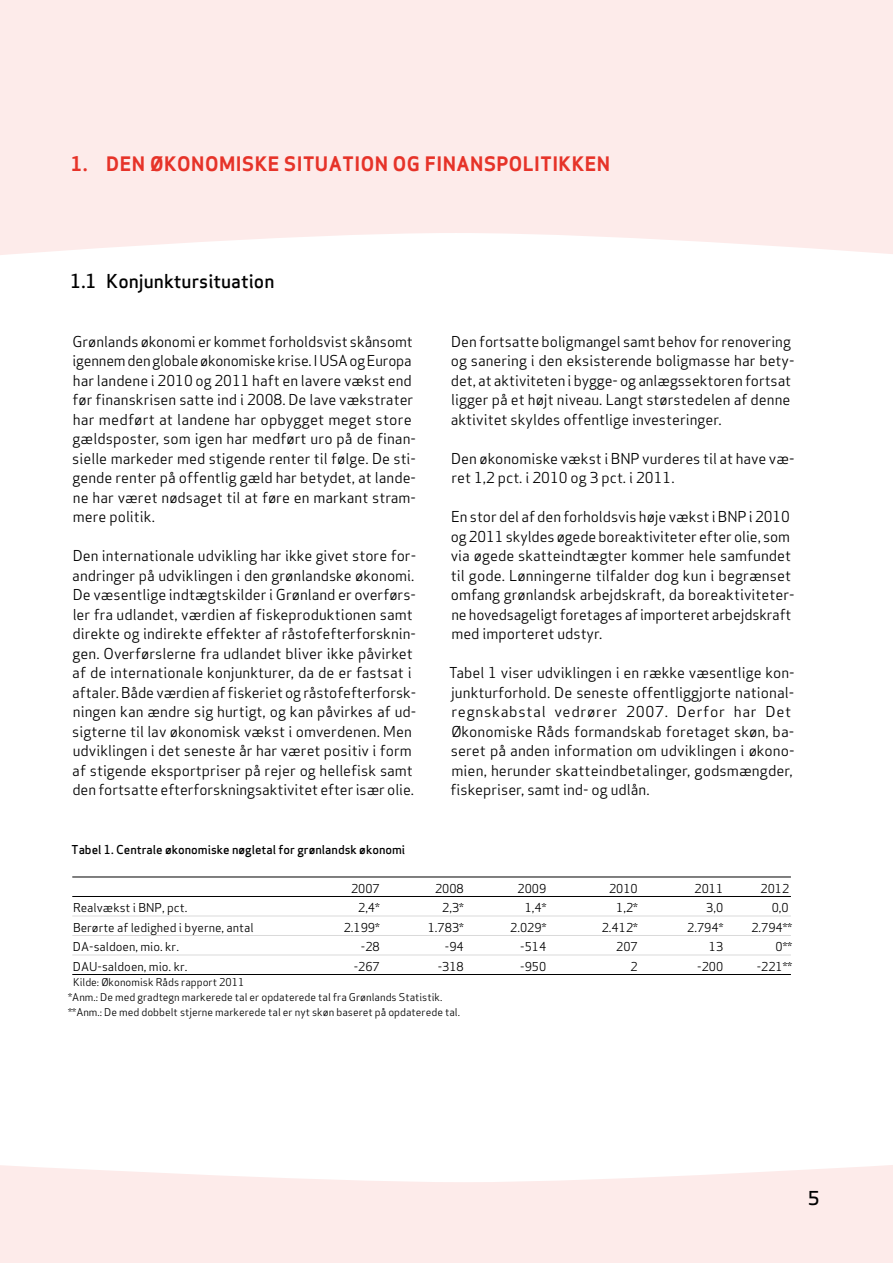
<style>
.page{position:relative;width:893px;height:1263px;background:#fff}
.page>*{position:absolute;margin:0;border:0;box-sizing:border-box;transform-origin:0 0}
.t1{font:19.5px "Apex Sans Bold T";letter-spacing:.025em;color:#e63329}
.t2{font:18.75px "Apex Sans Medium T";color:#000}
.t3{font:14.7px/19.5px "Apex Sans Book T";color:#000}
.t4{font:12px "Apex Sans Book T";color:#000}
.t5{font:12px "Apex Sans Medium T";color:#000}
.t6{font:10.5px/15px "Apex Sans Book T";color:#000}
</style>
<div class="page">
<div style="left:0;top:0;width:893px;height:255px;background:#fdebea"></div>
<svg style="left:1px;top:1165px;width:892px;height:98px;background:#fdedec"></svg>
<svg style="left:0;top:1165px;width:1px;height:98px"></svg>
<hr style="left:72px;top:877px;width:719px;height:1px;background:#000">
<hr style="left:72px;top:896px;width:719px;height:1px;background:#000">
<hr style="left:72px;top:916px;width:719px;height:1px;background:#dadada">
<hr style="left:72px;top:935px;width:719px;height:1px;background:#dadada">
<hr style="left:72px;top:955px;width:719px;height:1px;background:#dadada">
<hr style="left:72px;top:974px;width:719px;height:1px;background:#000">
<h1 class="t1" style="left:71px;top:151px;width:541px">1. DEN ØKONOMISKE SITUATION OG FI NANSPOLITI KKEN</h1>
<p class="t2" style="left:70px;top:269px;width:206px">1.1 Konjunktursituation</p>
<p class="t3" style="left:72px;top:331px;width:345px">Grønlands økonomi er kommet forholdsvist skånsomt igennem den globale økonomiske krise. I USA og Europa har landene i 2010 og 2011 haft en lavere vækst end før finanskrisen satte ind i 2008. De lave vækstrater har medført at landene har opbygget meget store gældsposter, som igen har medført uro på de finan&shy;sielle markeder med stigende renter til følge. De sti&shy;gende renter på offentlig gæld har betydet, at lande&shy;ne har været nødsaget til at føre en markant stram&shy;mere politik.</p>
<p class="t3" style="left:72px;top:546px;width:346px">Den internationale udvikling har ikke givet store for&shy;andringer på udviklingen i den grønlandske økonomi.<br>De væsentlige indtægtskilder i Grønland er overførs&shy;ler fra udlandet, værdien af fiskeproduktionen samt direkte og indirekte effekter af råstofefterforsknin&shy;gen. Overførslerne fra udlandet bliver ikke påvirket af de internationale konjunkturer, da de er fastsat i aftaler. Både værdien af fiskeriet og råstofefterforsk&shy;ningen kan ændre sig hurtigt, og kan påvirkes af ud&shy;sigterne til lav økonomisk vækst i omverdenen. Men udviklingen i det seneste år har været positiv i form af stigende eksportpriser på rejer og hellefisk samt den fortsatte efterforskningsaktivitet efter især olie.</p>
<p class="t3" style="left:451px;top:331px;width:345px">Den fortsatte boligmangel samt behov for renovering og sanering i den eksisterende boligmasse har bety&shy;det, at aktiviteten i bygge- og anlægssektoren fortsat ligger på et højt niveau. Langt størstedelen af denne aktivitet skyldes offentlige investeringer.</p>
<p class="t3" style="left:451px;top:448px;width:345px">Den økonomiske vækst i BNP vurderes til at have væ&shy;ret 1,2 pct. i 2010 og 3 pct. i 2011.</p>
<p class="t3" style="left:451px;top:507px;width:345px">En stor del af den forholdsvis høje vækst i BNP i 2010 og 2011 skyldes øgede boreaktiviteter efter olie, som via øgede skatteindtægter kommer hele samfundet til gode. Lønningerne tilfalder dog kun i begrænset omfang grønlandsk arbejdskraft, da boreaktiviteter&shy;ne hovedsageligt foretages af importeret arbejdskraft med importeret udstyr.</p>
<p class="t3" style="left:449px;top:663px;width:347px">Tabel 1 viser udviklingen i en række væsentlige kon&shy;junkturforhold. De seneste offentliggjorte national&shy;regnskabstal vedrører 2007. Derfor har Det Økonomiske Råds formandskab foretaget skøn, ba&shy;seret på anden information om udviklingen i økono&shy;mien, herunder skatteindbetalinger, godsmængder, fiskepriser, samt ind- og udlån.</p>
<p class="t5" style="left:72px;top:841px;width:335px">Tabel 1. Centrale økonomiske nøgletal for grønlandsk økonomi</p>
<p class="t4" style="left:351px;top:880px;width:30px">2007</p>
<p class="t4" style="left:435px;top:880px;width:30px">2008</p>
<p class="t4" style="left:517px;top:880px;width:30px">2009</p>
<p class="t4" style="left:609px;top:880px;width:30px">2010</p>
<p class="t4" style="left:694px;top:880px;width:30px">2011</p>
<p class="t4" style="left:760px;top:880px;width:30px">2012</p>
<p class="t4" style="left:73px;top:900px;width:116px">Realvækst i BNP, pct.</p>
<p class="t4" style="left:358px;top:900px;width:23px">2,4*</p>
<p class="t4" style="left:442px;top:900px;width:23px">2,3*</p>
<p class="t4" style="left:525px;top:900px;width:23px">1,4*</p>
<p class="t4" style="left:616px;top:900px;width:23px">1,2*</p>
<p class="t4" style="left:706px;top:900px;width:19px">3,0</p>
<p class="t4" style="left:772px;top:900px;width:19px">0,0</p>
<p class="t4" style="left:73px;top:919px;width:182px">Berørte af ledighed i byerne, antal</p>
<p class="t4" style="left:344px;top:919px;width:38px">2.199*</p>
<p class="t4" style="left:428px;top:919px;width:38px">1.783*</p>
<p class="t4" style="left:510px;top:919px;width:38px">2.029*</p>
<p class="t4" style="left:602px;top:919px;width:38px">2.412*</p>
<p class="t4" style="left:687px;top:919px;width:38px">2.794*</p>
<p class="t4" style="left:751px;top:919px;width:42px">2.794**</p>
<p class="t4" style="left:73px;top:939px;width:107px">DA-saldoen, mio. kr.</p>
<p class="t4" style="left:361px;top:939px;width:20px">-28</p>
<p class="t4" style="left:445px;top:939px;width:20px">-94</p>
<p class="t4" style="left:520px;top:939px;width:28px">-514</p>
<p class="t4" style="left:616px;top:939px;width:23px">207</p>
<p class="t4" style="left:709px;top:939px;width:16px">13</p>
<p class="t4" style="left:775px;top:939px;width:18px">0**</p>
<p class="t4" style="left:73px;top:958px;width:116px">DAU-saldoen, mio. kr.</p>
<p class="t4" style="left:354px;top:958px;width:28px">-267</p>
<p class="t4" style="left:438px;top:958px;width:28px">-318</p>
<p class="t4" style="left:520px;top:958px;width:28px">-950</p>
<p class="t4" style="left:631px;top:958px;width:9px">2</p>
<p class="t4" style="left:697px;top:958px;width:28px">-200</p>
<p class="t4" style="left:757px;top:958px;width:37px">-221**</p>
<p class="t6" style="left:68px;top:974px;width:393px;text-indent:5px">Kilde: Økonomisk Råds rapport 2011<br>*Anm.: De med gradtegn markerede tal er opdaterede tal fra Grønlands Statistik. **Anm.: De med dobbelt stjerne markerede tal er nyt skøn baseret på opdaterede tal.</p>
<p class="t2" style="left:808px;top:1186px;width:13px">5</p>
</div>
